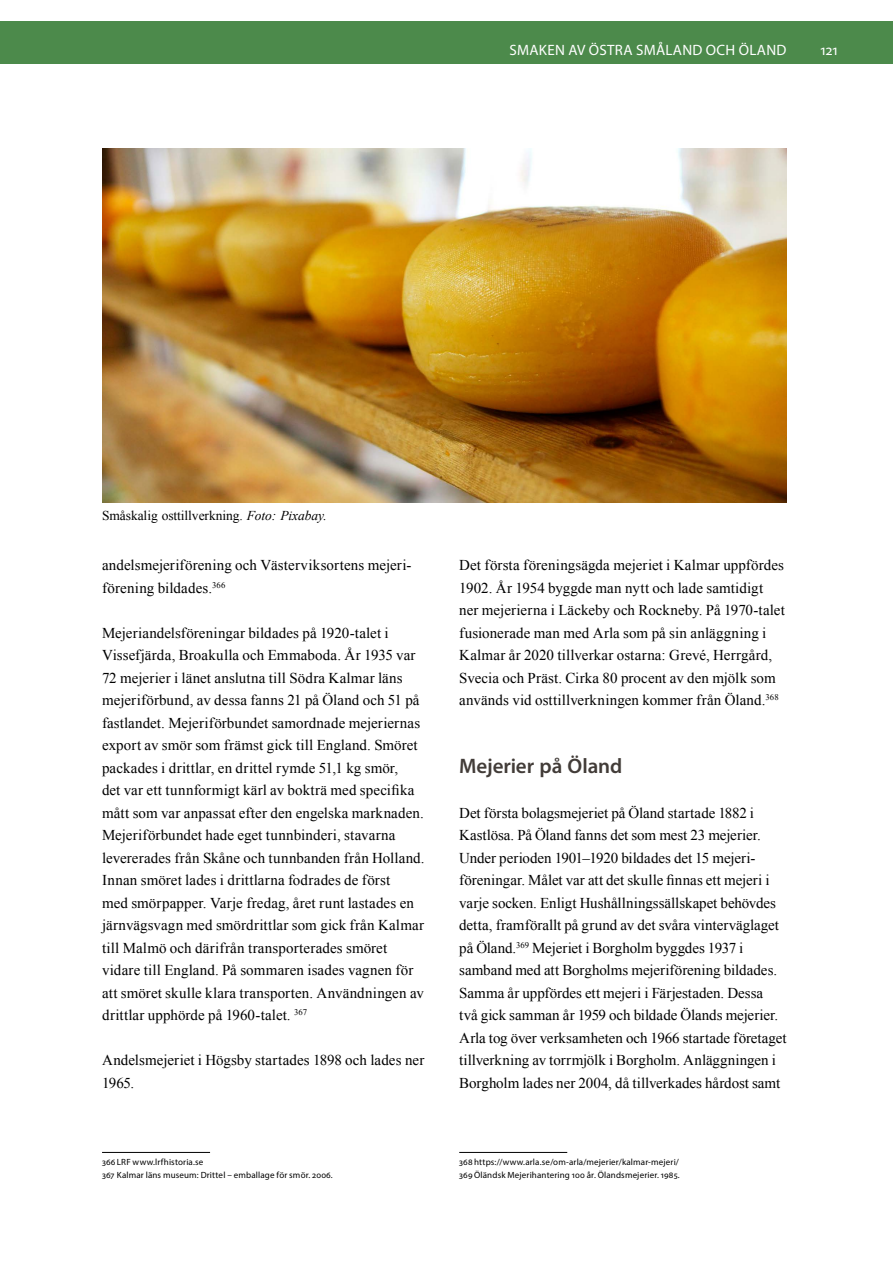
<style>
.page{position:relative;width:893px;height:1263px;background:#fff}
.page>*{position:absolute;margin:0;border:0;box-sizing:border-box;transform-origin:0 0}
.Rubriknivå_2{font:600 21px "Myriad Pro";letter-spacing:-.005em;color:#423c38}
.Brödtext__baslinje{font:15px/22.5px "Times New Roman";letter-spacing:.005em;color:#000}
.t1{font:15px "Myriad Pro";letter-spacing:.02em;color:#fff}
.Figur_bildtext{font:13.5px "Times New Roman";letter-spacing:-.005em;color:#000}
.Fotnottext{font:9px "Myriad Pro";letter-spacing:.015em;color:#000}
.s1{font-style:italic}
</style>
<div class="page">
<div style="left:0;top:21px;width:893px;height:43px;background:#4c8a4b"></div>
<hr style="left:102px;top:1152px;width:108px;height:1px;background:#000">
<hr style="left:459px;top:1152px;width:108px;height:1px;background:#000">
<img style="left:102px;top:149px;width:685px;height:353px">
<p class="t1" style="left:509px;top:40px;width:279px">SMAKEN AV ÖSTRA SMÅLAND OCH ÖLAND</p>
<p class="t1" style="left:820px;top:40px;width:19px">121</p>
<p class="Figur_bildtext" style="left:102px;top:507px;width:226px">Småskalig osttillverkning. <span class="s1">Foto: Pixabay.</span></p>
<p class="Brödtext__baslinje" style="left:102px;top:553px;width:310px">andelsmejeriförening och Västerviksortens mejeri&shy;förening bildades.<sup>366</sup></p>
<p class="Brödtext__baslinje" style="left:102px;top:621px;width:324px">Mejeriandelsföreningar bildades på 1920-talet i Vissefjärda, Broakulla och Emmaboda. År 1935 var 72 mejerier i länet anslutna till Södra Kalmar läns mejeriförbund, av dessa fanns 21 på Öland och 51 på fastlandet. Mejeriförbundet samordnade mejeriernas export av smör som främst gick till England. Smöret packades i drittlar, en drittel rymde 51,1 kg smör,<br>det var ett tunnformigt kärl av bokträ med specifika mått som var anpassat efter den engelska marknaden.<br>Mejeriförbundet hade eget tunnbinderi, stavarna levererades från Skåne och tunnbanden från Holland.<br>Innan smöret lades i drittlarna fodrades de först<br>med smörpapper. Varje fredag, året runt lastades en järnvägsvagn med smördrittlar som gick från Kalmar till Malmö och därifrån transporterades smöret vidare till England. På sommaren isades vagnen för att smöret skulle klara transporten. Användningen av drittlar upphörde på 1960-talet. <sup>367</sup></p>
<p class="Brödtext__baslinje" style="left:102px;top:1048px;width:324px">Andelsmejeriet i Högsby startades 1898 och lades ner<br>1965.</p>
<p class="Fotnottext" style="left:102px;top:1156px;width:103px">366 LRF www.lrfhistoria.se</p>
<p class="Fotnottext" style="left:102px;top:1169px;width:232px">367 Kalmar läns museum: Drittel – emballage för smör. 2006.</p>
<p class="Brödtext__baslinje" style="left:459px;top:553px;width:327px">Det första föreningsägda mejeriet i Kalmar uppfördes 1902. År 1954 byggde man nytt och lade samtidigt ner mejerierna i Läckeby och Rockneby. På 1970-talet fusionerade man med Arla som på sin anläggning i Kalmar år 2020 tillverkar ostarna: Grevé, Herrgård, Svecia och Präst. Cirka 80 procent av den mjölk som används vid osttillverkningen kommer från Öland.<sup>368</sup></p>
<h2 class="Rubriknivå_2" style="left:459px;top:752px;width:165px">Mejerier på Öland</h2>
<p class="Brödtext__baslinje" style="left:459px;top:801px;width:329px">Det första bolagsmejeriet på Öland startade 1882 i Kastlösa. På Öland fanns det som mest 23 mejerier.<br>Under perioden 1901–1920 bildades det 15 mejeri&shy;föreningar. Målet var att det skulle finnas ett mejeri i varje socken. Enligt Hushållningssällskapet behövdes detta, framförallt på grund av det svåra vinterväglaget på Öland.<sup>369</sup> Mejeriet i Borgholm byggdes 1937 i samband med att Borgholms mejeriförening bildades.<br>Samma år uppfördes ett mejeri i Färjestaden. Dessa<br>två gick samman år 1959 och bildade Ölands mejerier.<br>Arla tog över verksamheten och 1966 startade företaget tillverkning av torrmjölk i Borgholm. Anläggningen i Borgholm lades ner 2004, då tillverkades hårdost samt</p>
<p class="Fotnottext" style="left:459px;top:1156px;width:221px">368 https://www.arla.se/om-arla/mejerier/kalmar-mejeri/</p>
<p class="Fotnottext" style="left:459px;top:1169px;width:222px">369Öländsk Mejerihantering 100 år. Ölandsmejerier. 1985.</p>
</div>
